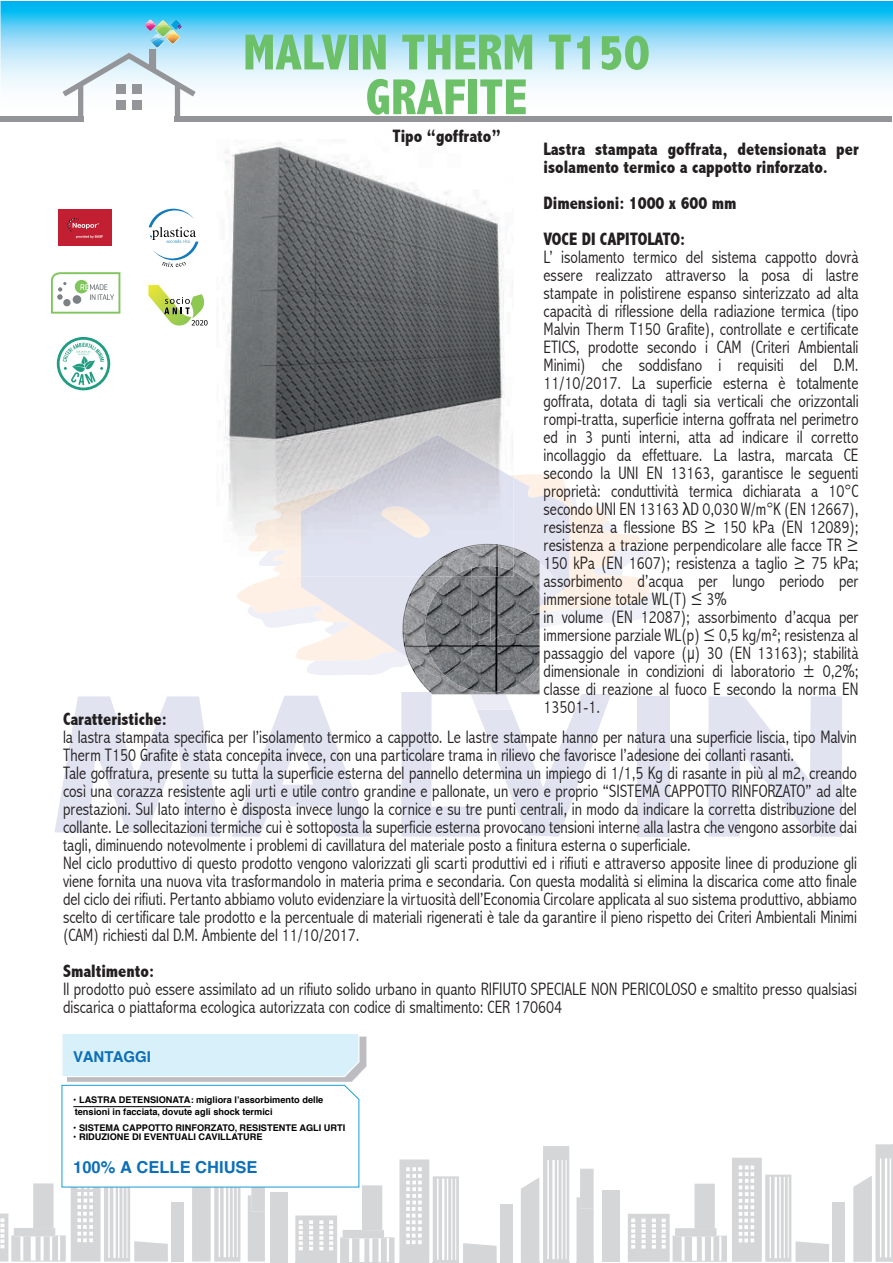
<style>
.page{position:relative;width:893px;height:1263px;background:#fff}
.page>*{position:absolute;margin:0;border:0;box-sizing:border-box;transform-origin:0 0}
.t1{font:800 condensed 51px/44.8px "Abadi";color:#6cc068;text-align:center}
.t2{font:300 condensed 18px/18px "Abadi";color:#231f20}
.t3{font:800 condensed 18px/18px "Abadi";color:#231f20}
.t4{font:700 16.5px "Helvetica";color:#0c6fb8}
.t5{font:700 15px "Helvetica";color:#0c6fb8}
.t6{font:700 9.15px/12.1px "Helvetica";color:#000001}
.s1{font-family:"Myriad Pro";font-weight:400;font-stretch:normal}
</style>
<div class="page">
<svg style="left:1px;top:1px;width:891px;height:121px"></svg>
<div style="left:0;top:116px;width:84px;height:6px;background:#939598"></div>
<svg style="left:63px;top:20px;width:133px;height:96px"></svg>
<div style="left:175px;top:116px;width:717px;height:6px;background:#939598"></div>
<div style="left:832px;top:1202px;width:13px;height:60px;background:#d5d6d8"></div>
<svg style="left:853px;top:1144px;width:39px;height:118px"></svg>
<div style="left:603px;top:1190px;width:17px;height:72px;background:#d5d6d8"></div>
<svg style="left:628px;top:1158px;width:201px;height:104px"></svg>
<svg style="left:576px;top:1169px;width:18px;height:94px;background:#d9dadc"></svg>
<svg style="left:521px;top:1146px;width:48px;height:117px"></svg>
<svg style="left:307px;top:552px;width:353px;height:123px"></svg>
<svg style="left:237px;top:474px;width:412px;height:187px"></svg>
<svg style="left:301px;top:477px;width:268px;height:180px;background:#ebe8ee"></svg>
<div style="left:637px;top:696px;width:32px;height:141px;background:#e1e3f1"></div>
<svg style="left:708px;top:696px;width:134px;height:141px"></svg>
<svg style="left:54px;top:696px;width:166px;height:141px"></svg>
<svg style="left:232px;top:696px;width:139px;height:141px"></svg>
<img style="left:223px;top:142px;width:290px;height:434px">
<img style="left:248px;top:475px;width:53px;height:101px">
<img style="left:301px;top:435px;width:212px;height:141px">
<img style="left:513px;top:548px;width:27px;height:1px">
<img style="left:402px;top:576px;width:2px;height:47px">
<svg style="left:471px;top:544px;width:17px;height:1px"></svg>
<img style="left:453px;top:576px;width:87px;height:47px">
<div style="left:548px;top:609px;width:23px;height:17px;background:#f3f4f9;border-radius:2px"></div>
<svg style="left:540px;top:563px;width:29px;height:48px"></svg>
<img style="left:513px;top:549px;width:27px;height:44px">
<svg style="left:401px;top:623px;width:210px;height:214px"></svg>
<img style="left:404px;top:576px;width:49px;height:101px">
<img style="left:470px;top:694px;width:36px;height:1px">
<img style="left:423px;top:545px;width:90px;height:31px">
<svg style="left:0;top:1034px;width:513px;height:229px"></svg>
<hr style="left:73px;top:1106px;width:118px;height:1px;background:#000001">
<div style="left:59px;top:209px;width:53px;height:36px;background:#c21f32"></div>
<svg style="left:68px;top:218px;width:35px;height:20px"></svg>
<svg style="left:58px;top:338px;width:51px;height:51px"></svg>
<div style="left:57px;top:337px;width:53px;height:53px;border:3px solid #209d80;border-radius:50%"></div>
<svg style="left:63px;top:343px;width:41px;height:42px"></svg>
<svg style="left:51px;top:272px;width:69px;height:42px"></svg>
<svg style="left:148px;top:285px;width:60px;height:41px"></svg>
<svg style="left:149px;top:209px;width:49px;height:58px"></svg>
<h1 class="t1" style="left:243px;top:32px;width:408px">MALVIN THERM T150<br>GRAFITE</h1>
<p class="t3" style="left:392px;top:127px;width:110px">Tipo “goffrato”</p>
<p class="t3" style="left:543px;top:141px;width:317px">Lastra stampata goffrata, detensionata per isolamento termico a cappotto rinforzato.</p>
<p class="t3" style="left:543px;top:186px;width:195px;line-height:36px">Dimensioni: 1000 x 600 mm<br>VOCE DI CAPITOLATO:</p>
<p class="t2" style="left:543px;top:249px;width:317px">L’ isolamento termico del sistema cappotto dovrà essere realizzato attraverso la posa di lastre stampate in polistirene espanso sinterizzato ad alta capacità di riflessione della radiazione termica (tipo Malvin Therm T150 Grafite), controllate e certificate ETICS, prodotte secondo i CAM (Criteri Ambientali Minimi) che soddisfano i requisiti del D.M.<br>11/10/2017. La superficie esterna è totalmente goffrata, dotata di tagli sia verticali che orizzontali rompi-tratta, superficie interna goffrata nel perimetro ed in 3 punti interni, atta ad indicare il corretto incollaggio da effettuare. La lastra, marcata CE secondo la UNI EN 13163, garantisce le seguenti proprietà: conduttività termica dichiarata a 10°C secondo UNI EN 13163 <span class="s1">λ</span>D 0,030 W/m°K (EN 12667), resistenza a flessione BS ≥ 150 kPa (EN 12089); resistenza a trazione perpendicolare alle facce TR ≥ 150 kPa (EN 1607); resistenza a taglio ≥ 75 kPa; assorbimento d’acqua per lungo periodo per immersione totale WL(T) ≤ 3%<br>in volume (EN 12087); assorbimento d’acqua per immersione parziale WL(p) ≤ 0,5 kg/m²; resistenza al passaggio del vapore (µ) 30 (EN 13163); stabilità dimensionale in condizioni di laboratorio ± 0,2%; classe di reazione al fuoco E secondo la norma EN 13501-1.</p>
<p class="t3" style="left:63px;top:710px;width:105px">Caratteristiche:</p>
<p class="t2" style="left:63px;top:728px;width:795px">la lastra stampata specifica per l’isolamento termico a cappotto. Le lastre stampate hanno per natura una superficie liscia, tipo Malvin Therm T150 Grafite è stata concepita invece, con una particolare trama in rilievo che favorisce l’adesione dei collanti rasanti.<br>Tale goffratura, presente su tutta la superficie esterna del pannello determina un impiego di 1/1,5 Kg di rasante in più al m2, creando così una corazza resistente agli urti e utile contro grandine e pallonate, un vero e proprio “SISTEMA CAPPOTTO RINFORZATO” ad alte prestazioni. Sul lato interno è disposta invece lungo la cornice e su tre punti centrali, in modo da indicare la corretta distribuzione del collante. Le sollecitazioni termiche cui è sottoposta la superficie esterna provocano tensioni interne alla lastra che vengono assorbite dai tagli, diminuendo notevolmente i problemi di cavillatura del materiale posto a finitura esterna o superficiale.<br>Nel ciclo produttivo di questo prodotto vengono valorizzati gli scarti produttivi ed i rifiuti e attraverso apposite linee di produzione gli viene fornita una nuova vita trasformandolo in materia prima e secondaria. Con questa modalità si elimina la discarica come atto finale del ciclo dei rifiuti. Pertanto abbiamo voluto evidenziare la virtuosità dell’Economia Circolare applicata al suo sistema produttivo, abbiamo scelto di certificare tale prodotto e la percentuale di materiali rigenerati è tale da garantire il pieno rispetto dei Criteri Ambientali Minimi (CAM) richiesti dal D.M. Ambiente del 11/10/2017.</p>
<p class="t3" style="left:63px;top:962px;width:93px">Smaltimento:</p>
<p class="t2" style="left:63px;top:980px;width:796px">Il prodotto può essere assimilato ad un rifiuto solido urbano in quanto RIFIUTO SPECIALE NON PERICOLOSO e smaltito presso qualsiasi discarica o piattaforma ecologica autorizzata con codice di smaltimento: CER 170604</p>
<p class="t5" style="left:73px;top:1051px;width:79px">VANTAGGI</p>
<p class="t6" style="left:73px;top:1094px;width:252px">• LASTRA DETENSIONATA: migliora l’assorbimento delle tensioni in facciata, dovute agli shock termici</p>
<p class="t6" style="left:73px;top:1122px;width:273px">• SISTEMA CAPPOTTO RINFORZATO, RESISTENTE AGLI URTI</p>
<p class="t6" style="left:73px;top:1131px;width:191px">• RIDUZIONE DI EVENTUALI CAVILLATURE</p>
<p class="t4" style="left:73px;top:1160px;width:186px">100% A CELLE CHIUSE</p>
</div>
